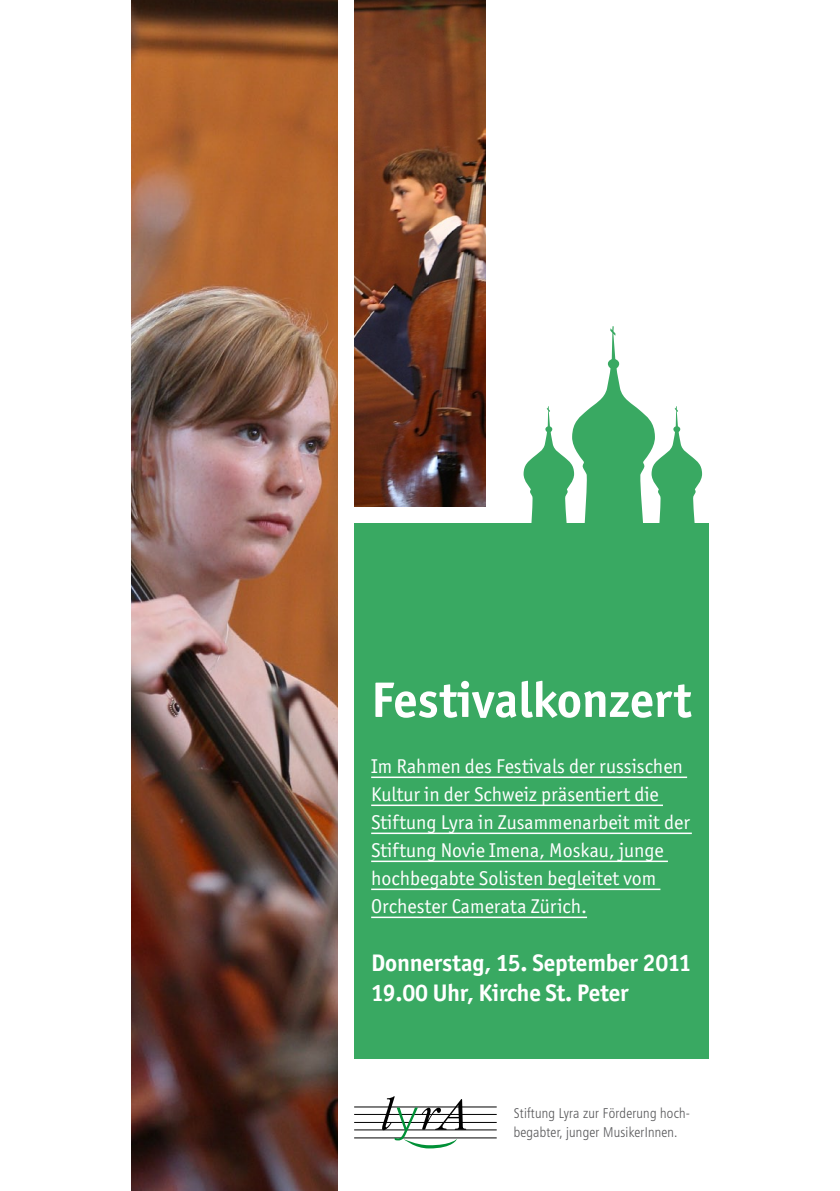
<style>
.page{position:relative;width:840px;height:1191px;background:#fff}
.page>*{position:absolute;margin:0;border:0;box-sizing:border-box;transform-origin:0 0}
.t1{font:700 50px "Officina Sans ITC Std";color:#fff}
.t2{font:700 24px/30px "Officina Sans ITC Std";letter-spacing:-.005em;color:#fff}
.t3{font:20px/28px "Officina Sans ITC Std";color:#fff}
.t4{font:300 condensed 14px/19px "Frutiger";letter-spacing:.015em;color:#58585a}
</style>
<div class="page">
<img style="left:131px;top:0;width:206px;height:1191px">
<img style="left:354px;top:0;width:131px;height:506px">
<div style="left:354px;top:523px;width:354px;height:535px;background:#39a962"></div>
<hr style="left:371px;top:776px;width:315px;height:2px;background:#fff">
<hr style="left:371px;top:804px;width:291px;height:2px;background:#fff">
<hr style="left:371px;top:832px;width:320px;height:2px;background:#fff">
<hr style="left:371px;top:860px;width:296px;height:2px;background:#fff">
<hr style="left:371px;top:888px;width:289px;height:2px;background:#fff">
<hr style="left:371px;top:916px;width:215px;height:2px;background:#fff">
<svg style="left:523px;top:326px;width:178px;height:197px"></svg>
<hr style="left:354px;top:1106px;width:142px;height:1px;background:#000">
<hr style="left:354px;top:1114px;width:142px;height:1px;background:#000">
<hr style="left:354px;top:1122px;width:142px;height:1px;background:#000">
<hr style="left:354px;top:1129px;width:142px;height:1px;background:#000">
<hr style="left:354px;top:1137px;width:142px;height:1px;background:#000">
<svg style="left:382px;top:1096px;width:84px;height:52px"></svg>
<h1 class="t1" style="left:371px;top:669px;width:322px">Festivalkonzert</h1>
<p class="t3" style="left:371px;top:752px;width:320px">Im Rahmen des Festivals der russischen Kultur in der Schweiz präsentiert die Stiftung Lyra in Zusammenarbeit mit der Stiftung Novie Imena, Moskau, junge hochbegabte Solisten begleitet vom Orchester Camerata Zürich.</p>
<p class="t2" style="left:371px;top:948px;width:322px">Donnerstag, 15. September 2011<br>19.00 Uhr, Kirche St. Peter</p>
<p class="t4" style="left:513px;top:1104px;width:178px">Stiftung Lyra zur Förderung hoch&shy;begabter, junger MusikerInnen.</p>
</div>
